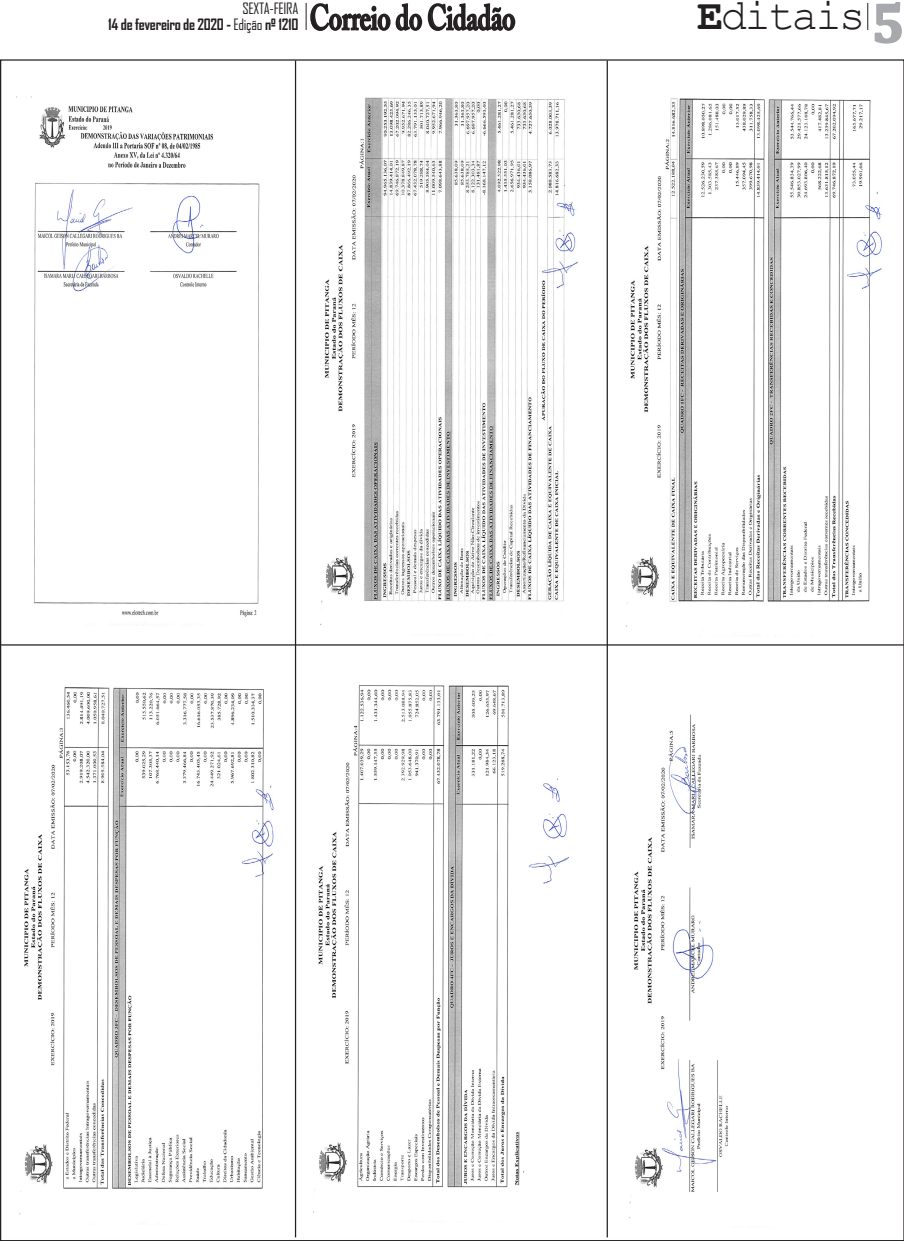
<style>
.page{position:relative;width:904px;height:1241px;background:#fff}
.page>*{position:absolute;margin:0;border:0;box-sizing:border-box;transform-origin:0 0}
.t1{font:700 56px "Cambria";color:#a8a9ad}
.t2{font:43.88px "Courier New";letter-spacing:-.06em;color:#231f20}
.t3{font:600 35.38px "Adobe Caslon Pro";letter-spacing:-.01em;color:#231f20;scale:.73 1}
.t4{font:700 15px "Agency FB";letter-spacing:-.02em;color:#231f20}
.t5{font:15px "Agency FB";letter-spacing:-.02em;color:#231f20}
.s1{font-weight:400}
.s2{font-weight:700}
</style>
<div class="page">
<svg style="left:867px;top:2px;width:35px;height:42px"></svg>
<svg style="left:306px;top:3px;width:210px;height:28px"></svg>
<hr style="left:295px;top:60px;width:1px;height:1177px;background:#231f20">
<hr style="left:606px;top:60px;width:2px;height:1177px;background:#231f20">
<hr style="left:1px;top:644px;width:903px;height:1px;background:#231f20">
<img style="left:19px;top:687px;width:255px;height:528px">
<img style="left:313px;top:685px;width:256px;height:528px">
<img style="left:629px;top:714px;width:99px;height:505px">
<img style="left:16px;top:96px;width:244px;height:521px">
<img style="left:320px;top:97px;width:258px;height:528px">
<img style="left:626px;top:98px;width:256px;height:529px">
<p class="t5" style="left:242px;top:0;width:57px">SEXTA-FEIRA</p>
<p class="t4" style="left:108px;top:15px;width:191px">14 de fevereiro de 2020 - <span class="s1">Edição</span> nº 1210</p>
<p class="t3" style="left:310px;top:-3px;width:283px">Correio do Cidadão</p>
<p class="t2" style="left:697px;top:-12px;width:170px"><span class="s2">E</span>ditais</p>
<p class="t1" style="left:871px;top:-11px;width:35px">5</p>
</div>
